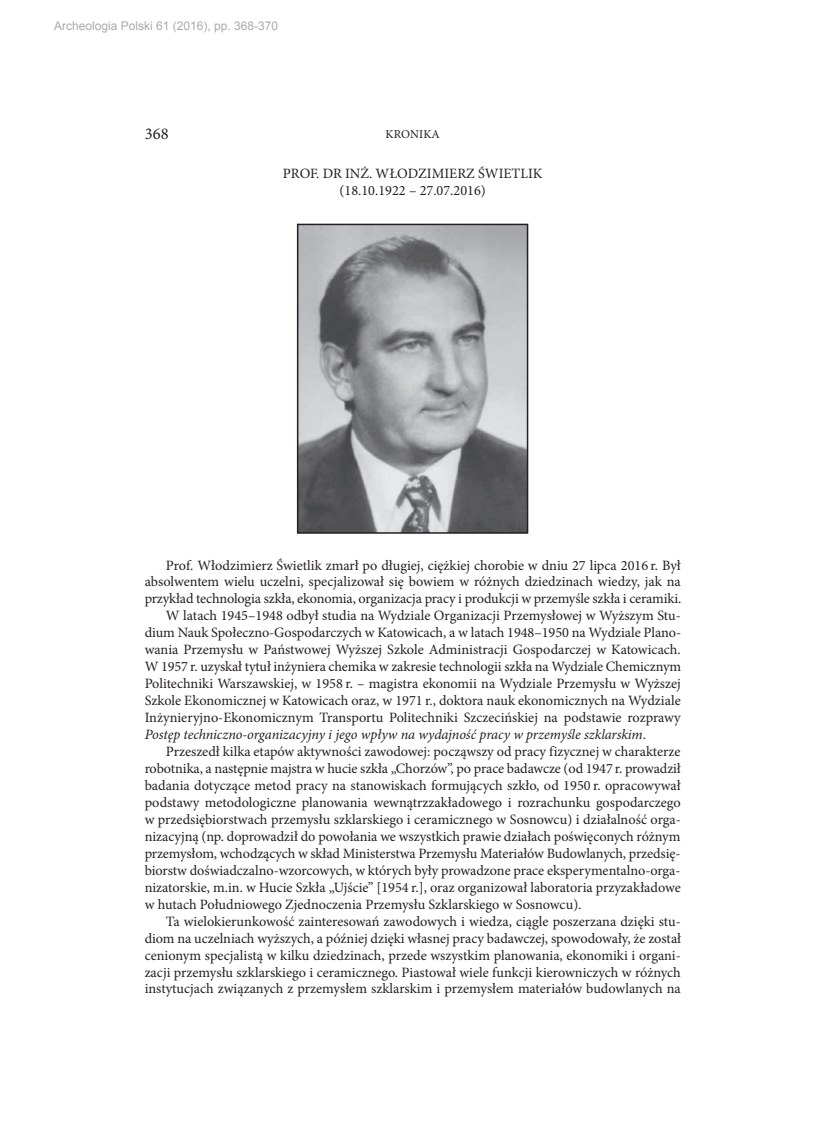
<style>
.page{position:relative;width:834px;height:1132px;background:#fff}
.page>*{position:absolute;margin:0;border:0;box-sizing:border-box;transform-origin:0 0}
.t1{font:16.5px "Minion Pro";color:#231f20}
.t2{font:14.25px/17px "Minion Pro";letter-spacing:-.005em;color:#231f20;text-align:center}
.t3{font:italic 14.25px "Minion Pro";letter-spacing:-.005em;color:#231f20}
.t4{font:12px "Arial";color:#ababab}
.t5{font:12px "Minion Pro";letter-spacing:.005em;color:#231f20}
.s1{font-style:normal}
</style>
<div class="page">
<img style="left:300px;top:226px;width:225px;height:304px">
<div style="left:297px;top:223px;width:231px;height:310px;border:2px solid #231f20"></div>
<p class="t4" style="left:54px;top:18px;width:226px">Archeologia Polski 61 (2016), pp. 368-370</p>
<p class="t1" style="left:145px;top:122px;width:26px">368</p>
<p class="t5" style="left:385px;top:126px;width:56px">KRONIKA</p>
<p class="t2" style="left:283px;top:165px;width:261px">PROF. DR INŻ. WŁODZIMIERZ ŚWIETLIK (18.10.1922 – 27.07.2016)</p>
<p class="t2" style="left:166px;top:556px;width:516px">Prof. Włodzimierz Świetlik zmarł po długiej, ciężkiej chorobie w dniu 27 lipca 2016 r. Był</p>
<p class="t2" style="left:145px;top:573px;width:537px">absolwentem wielu uczelni, specjalizował się bowiem w różnych dziedzinach wiedzy, jak na</p>
<p class="t2" style="left:145px;top:590px;width:538px">przykład technologia szkła, ekonomia, organizacja pracy i produkcji w przemyśle szkła i ceramiki.</p>
<p class="t2" style="left:166px;top:607px;width:516px">W latach 1945–1948 odbył studia na Wydziale Organizacji Przemysłowej w Wyższym Stu-</p>
<p class="t2" style="left:145px;top:624px;width:536px">dium Nauk Społeczno-Gospodarczych w Katowicach, a w latach 1948–1950 na Wydziale Plano-</p>
<p class="t2" style="left:145px;top:641px;width:537px">wania Przemysłu w Państwowej Wyższej Szkole Administracji Gospodarczej w Katowicach.</p>
<p class="t2" style="left:145px;top:658px;width:538px">W 1957 r. uzyskał tytuł inżyniera chemika w zakresie technologii szkła na Wydziale Chemicznym</p>
<p class="t2" style="left:145px;top:675px;width:537px">Politechniki Warszawskiej, w 1958 r. – magistra ekonomii na Wydziale Przemysłu w Wyższej</p>
<p class="t2" style="left:145px;top:692px;width:537px">Szkole Ekonomicznej w Katowicach oraz, w 1971 r., doktora nauk ekonomicznych na Wydziale</p>
<p class="t2" style="left:145px;top:709px;width:537px">Inżynieryjno-Ekonomicznym Transportu Politechniki Szczecińskiej na podstawie rozprawy</p>
<p class="t3" style="left:145px;top:724px;width:502px">Postęp techniczno-organizacyjny i jego wpływ na wydajność pracy w przemyśle szklarskim<span class="s1">.</span></p>
<p class="t2" style="left:166px;top:742px;width:516px">Przeszedł kilka etapów aktywności zawodowej: począwszy od pracy fizycznej w charakterze</p>
<p class="t2" style="left:145px;top:759px;width:537px">robotnika, a następnie majstra w hucie szkła „Chorzów”, po prace badawcze (od 1947 r. prowadził</p>
<p class="t2" style="left:145px;top:776px;width:537px">badania dotyczące metod pracy na stanowiskach formujących szkło, od 1950 r. opracowywał</p>
<p class="t2" style="left:145px;top:793px;width:537px">podstawy metodologiczne planowania wewnątrzzakładowego i rozrachunku gospodarczego</p>
<p class="t2" style="left:145px;top:810px;width:537px">w przedsiębiorstwach przemysłu szklarskiego i ceramicznego w Sosnowcu) i działalność orga-</p>
<p class="t2" style="left:145px;top:827px;width:537px">nizacyjną (np. doprowadził do powołania we wszystkich prawie działach poświęconych różnym</p>
<p class="t2" style="left:145px;top:844px;width:537px">przemysłom, wchodzących w skład Ministerstwa Przemysłu Materiałów Budowlanych, przedsię-</p>
<p class="t2" style="left:145px;top:861px;width:537px">biorstw doświadczalno-wzorcowych, w których były prowadzone prace eksperymentalno-orga-</p>
<p class="t2" style="left:145px;top:878px;width:537px">nizatorskie, m.in. w Hucie Szkła „Ujście” [1954 r.], oraz organizował laboratoria przyzakładowe</p>
<p class="t2" style="left:145px;top:895px;width:438px">w hutach Południowego Zjednoczenia Przemysłu Szklarskiego w Sosnowcu).</p>
<p class="t2" style="left:166px;top:912px;width:516px">Ta wielokierunkowość zainteresowań zawodowych i wiedza, ciągle poszerzana dzięki stu-</p>
<p class="t2" style="left:145px;top:929px;width:538px">diom na uczelniach wyższych, a później dzięki własnej pracy badawczej, spowodowały, że został</p>
<p class="t2" style="left:145px;top:946px;width:537px">cenionym specjalistą w kilku dziedzinach, przede wszystkim planowania, ekonomiki i organi-</p>
<p class="t2" style="left:145px;top:963px;width:537px">zacji przemysłu szklarskiego i ceramicznego. Piastował wiele funkcji kierowniczych w różnych</p>
<p class="t2" style="left:145px;top:980px;width:537px">instytucjach związanych z przemysłem szklarskim i przemysłem materiałów budowlanych na</p>
</div>
